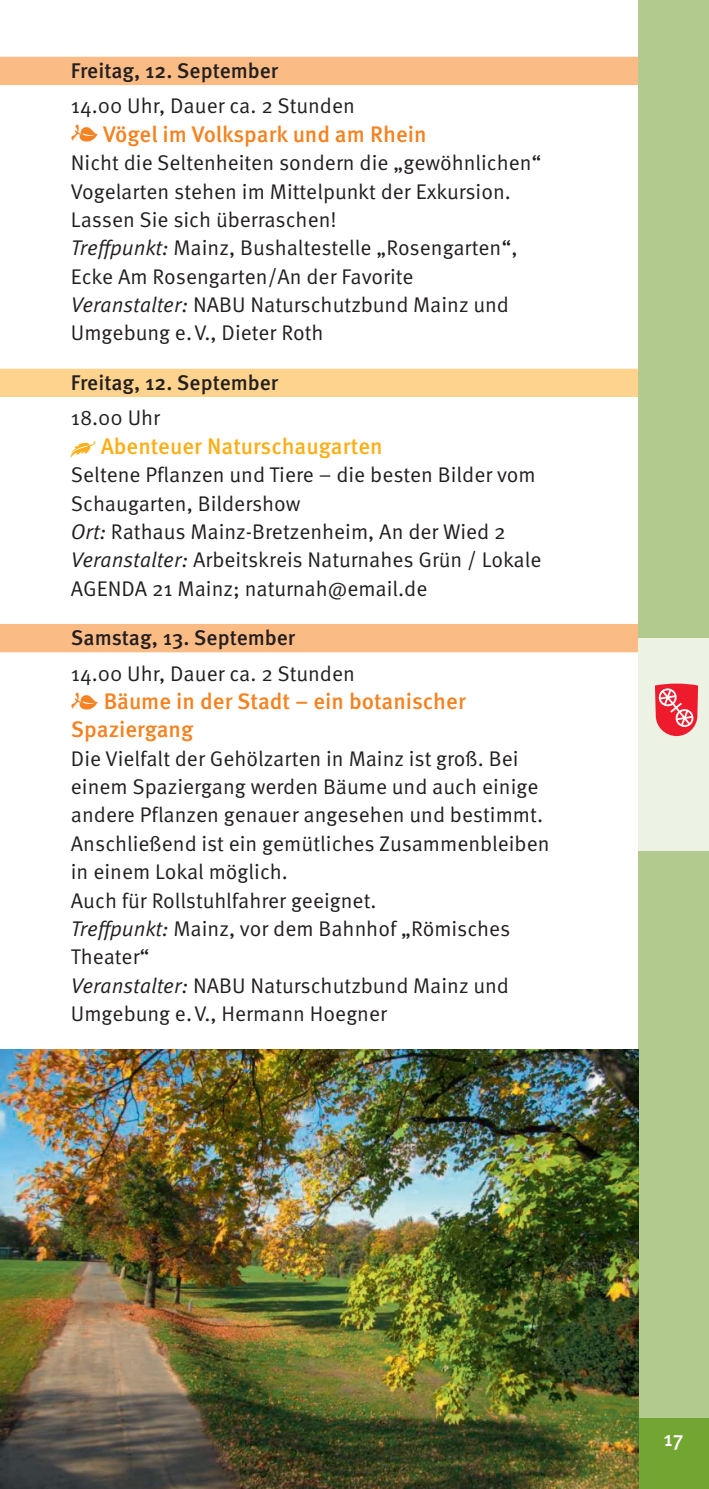
<style>
.page{position:relative;width:709px;height:1489px;background:#fff}
.page>*{position:absolute;margin:0;border:0;box-sizing:border-box;transform-origin:0 0}
.t1{font:500 22.5px/28.2px "Meta Pro";color:#f58220}
.t2{font:500 22.5px "Meta Pro";color:#faaf18}
.t3{font:21.25px/28.2px "Meta Pro Norm";color:#231f20}
.t4{font:500 21.25px "Meta Pro";color:#231f20}
.t5{font:500 21.25px "Meta Pro";color:#fff}
.s1{font-family:"Meta Pro Norm Ita"}
</style>
<div class="page">
<div style="left:638px;top:0;width:71px;height:1488px;background:#b2ca8e"></div>
<div style="left:638px;top:1417px;width:71px;height:71px;background:#73a532"></div>
<div style="left:638px;top:638px;width:71px;height:212px;background:#edf3e4"></div>
<svg style="left:655px;top:683px;width:43px;height:53px;background:#f05a65"></svg>
<div style="left:0;top:57px;width:638px;height:28px;background:#fbbb85"></div>
<div style="left:0;top:369px;width:638px;height:28px;background:#fed38d"></div>
<div style="left:0;top:624px;width:638px;height:28px;background:#fbbb85"></div>
<img style="left:0;top:1049px;width:638px;height:439px">
<p class="t4" style="left:71px;top:54px;width:209px">Freitag, 12. September</p>
<p class="t3" style="left:71px;top:91px;width:285px">14.00 Uhr, Dauer ca. 2 Stunden</p>
<p class="t1" style="left:71px;top:118px;width:357px">• Vögel im Volkspark und am Rhein</p>
<p class="t3" style="left:71px;top:147px;width:472px">Nicht die Seltenheiten sondern die „gewöhnlichen“ Vogelarten stehen im Mittelpunkt der Exkursion.<br>Lassen Sie sich überraschen!<br><span class="s1">Treffpunkt:</span> Mainz, Bushaltestelle „Rosengarten“, Ecke Am Rosengarten/An der Favorite<br><span class="s1">Veranstalter:</span> NABU Naturschutzbund Mainz und Umgebung e.V., Dieter Roth</p>
<p class="t4" style="left:71px;top:366px;width:209px">Freitag, 12. September</p>
<p class="t3" style="left:71px;top:402px;width:91px">18.00 Uhr</p>
<p class="t2" style="left:71px;top:428px;width:313px">• Abenteuer Naturschaugarten</p>
<p class="t3" style="left:71px;top:459px;width:472px">Seltene Pflanzen und Tiere – die besten Bilder vom Schaugarten, Bildershow<br><span class="s1">Ort:</span> Rathaus Mainz-Bretzenheim, An der Wied 2<br><span class="s1">Veranstalter:</span> Arbeitskreis Naturnahes Grün / Lokale AGENDA 21 Mainz; naturnah@email.de</p>
<p class="t4" style="left:71px;top:621px;width:226px">Samstag, 13. September</p>
<p class="t3" style="left:71px;top:657px;width:285px">14.00 Uhr, Dauer ca. 2 Stunden</p>
<p class="t1" style="left:71px;top:685px;width:396px">• Bäume in der Stadt – ein botanischer<br>Spaziergang</p>
<p class="t3" style="left:71px;top:743px;width:480px">Die Vielfalt der Gehölzarten in Mainz ist groß. Bei einem Spaziergang werden Bäume und auch einige andere Pflanzen genauer angesehen und bestimmt.<br>Anschließend ist ein gemütliches Zusammenbleiben in einem Lokal möglich.<br>Auch für Rollstuhlfahrer geeignet.<br><span class="s1">Treffpunkt:</span> Mainz, vor dem Bahnhof „Römisches Theater“<br><span class="s1">Veranstalter:</span> NABU Naturschutzbund Mainz und Umgebung e.V., Hermann Hoegner</p>
<p class="t5" style="left:663px;top:1422px;width:22px">17</p>
</div>
